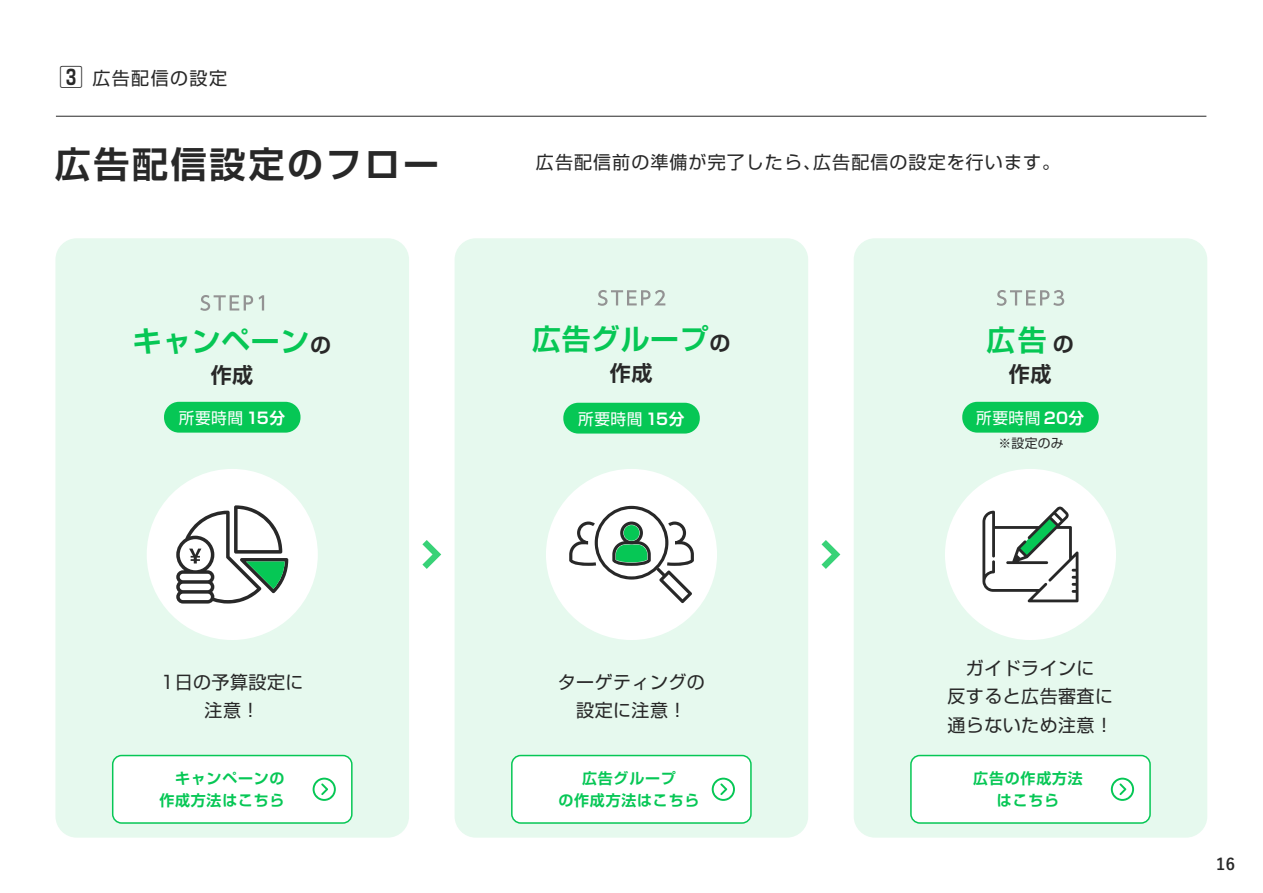
<style>
.page{position:relative;width:1263px;height:893px;background:#fff}
.page>*{position:absolute;margin:0;border:0;box-sizing:border-box;transform-origin:0 0}
.t1{font:700 36px "Shin Go Pro De";letter-spacing:.075em;color:#282828}
.t2{font:700 28.8px "Shin Go Pro De";letter-spacing:.025em;color:#06c755}
.t3{font:700 21px "Shin Go Pro De";color:#282828}
.t4{font:18px/28.3px "Shin Go Pro";letter-spacing:.025em;color:#282828;text-align:center}
.t5{font:18px "Shin Go Pro";letter-spacing:.06em;color:#282828}
.t6{font:18px "Shin Go Pro";letter-spacing:.08em;color:#282828}
.t7{font:700 16.2px "Yu Go";color:#282828}
.t8{font:15.75px "Shin Go Pro";letter-spacing:.025em;color:#fff}
.t9{font:700 15px/21.9px "Shin Go Pro De";letter-spacing:.05em;color:#06c755;text-align:center}
.t10{font:12.75px "Shin Go Pro";color:#282828}
.s1{font-family:"Shin Go Pro De";font-weight:700;font-size:24px}
.s2{font-size:21px;color:#282828}
.s3{font-family:"Shin Go Pro De";font-weight:700}
</style>
<div class="page">
<div style="left:854px;top:238px;width:353px;height:600px;background:#e6f9ee;border-radius:21px"></div>
<div style="left:455px;top:238px;width:353px;height:600px;background:#e6f9ee;border-radius:21px"></div>
<div style="left:55px;top:238px;width:354px;height:600px;background:#e6f9ee;border-radius:21px"></div>
<div style="left:945px;top:469px;width:171px;height:171px;background:#fff;border-radius:50%"></div>
<div style="left:546px;top:469px;width:171px;height:171px;background:#fff;border-radius:50%"></div>
<div style="left:147px;top:469px;width:171px;height:171px;background:#fff;border-radius:50%"></div>
<svg style="left:422px;top:540px;width:19px;height:29px"></svg>
<svg style="left:821px;top:540px;width:19px;height:29px"></svg>
<div style="left:563px;top:403px;width:137px;height:31px;background:#06c755;border-radius:15px"></div>
<div style="left:962px;top:402px;width:137px;height:31px;background:#06c755;border-radius:15px"></div>
<hr style="left:56px;top:116px;width:1150px;height:1px;background:#282828">
<div style="left:164px;top:402px;width:136px;height:31px;background:#06c755;border-radius:15px"></div>
<div style="left:512px;top:755px;width:239px;height:68px;background:#fff;border-radius:9px"></div>
<div style="left:511px;top:755px;width:241px;height:69px;border:2px solid #06c755;border-radius:9px"></div>
<svg style="left:712px;top:778px;width:23px;height:23px"></svg>
<div style="left:911px;top:755px;width:239px;height:68px;background:#fff;border-radius:9px"></div>
<div style="left:910px;top:755px;width:241px;height:69px;border:2px solid #06c755;border-radius:9px"></div>
<svg style="left:1111px;top:778px;width:23px;height:23px"></svg>
<div style="left:113px;top:755px;width:239px;height:68px;background:#fff;border-radius:9px"></div>
<div style="left:112px;top:755px;width:241px;height:69px;border:2px solid #06c755;border-radius:9px"></div>
<svg style="left:313px;top:778px;width:23px;height:23px"></svg>
<svg style="left:598px;top:290px;width:67px;height:16px"></svg>
<svg style="left:997px;top:290px;width:67px;height:16px"></svg>
<svg style="left:200px;top:295px;width:53px;height:16px"></svg>
<svg style="left:259px;top:295px;width:5px;height:15px"></svg>
<svg style="left:982px;top:507px;width:96px;height:95px"></svg>
<svg style="left:569px;top:506px;width:125px;height:97px"></svg>
<svg style="left:176px;top:505px;width:112px;height:99px"></svg>
<p class="t6" style="left:59px;top:63px;width:170px"><span class="s1">3</span> 広告配信の設定</p>
<h1 class="t1" style="left:55px;top:135px;width:386px">広告配信設定のフロー</h1>
<p class="t5" style="left:536px;top:148px;width:526px">広告配信前の準備が完了したら、広告配信の設定を行います。</p>
<h2 class="t2" style="left:133px;top:317px;width:200px">キャンペーン<span class="s2">の</span></h2>
<p class="t3" style="left:211px;top:357px;width:44px">作成</p>
<p class="t8" style="left:179px;top:405px;width:108px">所要時間 <span class="s3">15分</span></p>
<p class="t4" style="left:161px;top:666px;width:144px">1日の予算設定に注意！</p>
<p class="t9" style="left:159px;top:766px;width:142px">キャンペーンの<br>作成方法はこちら　</p>
<h2 class="t2" style="left:532px;top:315px;width:200px">広告グループ<span class="s2">の</span></h2>
<p class="t3" style="left:610px;top:355px;width:44px">作成</p>
<p class="t8" style="left:578px;top:406px;width:108px">所要時間 <span class="s3">15分</span></p>
<p class="t4" style="left:558px;top:665px;width:149px">ターゲティングの設定に注意！</p>
<h2 class="t2" style="left:986px;top:316px;width:89px">広告<span class="s2">の</span></h2>
<p class="t3" style="left:1009px;top:356px;width:44px">作成</p>
<p class="t8" style="left:976px;top:405px;width:110px">所要時間 <span class="s3">20分</span></p>
<p class="t10" style="left:998px;top:433px;width:67px">※設定のみ</p>
<p class="t4" style="left:947px;top:652px;width:167px">ガイドラインに<br>反すると広告審査に通らないため注意！</p>
<p class="t9" style="left:558px;top:766px;width:142px">広告グループ<br>の作成方法はこちら</p>
<p class="t9" style="left:973px;top:766px;width:111px">広告の作成方法はこちら</p>
<p class="t7" style="left:1216px;top:855px;width:21px">16</p>
</div>
